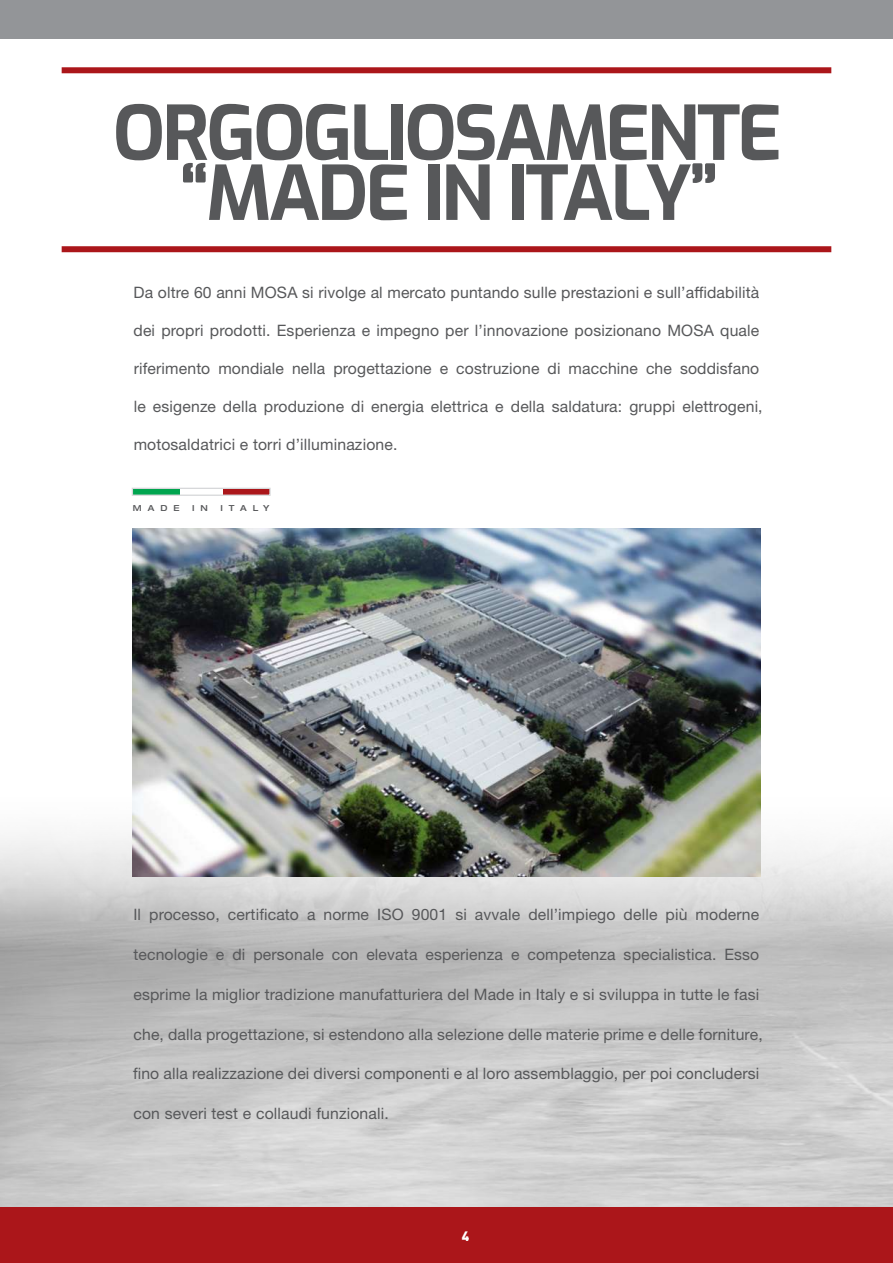
<style>
.page{position:relative;width:893px;height:1263px;background:#fff}
.page>*{position:absolute;margin:0;border:0;box-sizing:border-box;transform-origin:0 0}
.t1{font:700 75px "Exo";letter-spacing:-.04em;color:#57585a}
.t2{font:15.75px "Helvetica Neue LTW1 G";letter-spacing:.01em;color:#57585a}
.t3{font:900 13.5px "DIN Pro";color:#fff}
.t4{font:500 expanded 8.25px "Helvetica Neue LT Std";letter-spacing:.72em;color:#57585a}
</style>
<div class="page">
<img style="left:0;top:778px;width:893px;height:430px">
<div style="left:0;top:0;width:893px;height:39px;background:#939598"></div>
<div style="left:0;top:1208px;width:893px;height:55px;background:#ab161a"></div>
<img style="left:133px;top:529px;width:627px;height:347px">
<svg style="left:131px;top:487px;width:140px;height:9px"></svg>
<div style="left:62px;top:246px;width:769px;height:6px;background:#ab161a"></div>
<div style="left:62px;top:67px;width:769px;height:6px;background:#ab161a"></div>
<p class="t1" style="left:113px;top:76px;width:670px">ORGOGLIOSAMENTE</p>
<p class="t1" style="left:179px;top:136px;width:541px">“MADE IN ITALY”</p>
<p class="t2" style="left:133px;top:283px;width:627px">Da oltre 60 anni MOSA si rivolge al mercato puntando sulle prestazioni e sull’affidabilità</p>
<p class="t2" style="left:133px;top:321px;width:627px">dei propri prodotti. Esperienza e impegno per l’innovazione posizionano MOSA quale</p>
<p class="t2" style="left:134px;top:359px;width:627px">riferimento mondiale nella progettazione e costruzione di macchine che soddisfano</p>
<p class="t2" style="left:134px;top:397px;width:630px">le esigenze della produzione di energia elettrica e della saldatura: gruppi elettrogeni,</p>
<p class="t2" style="left:134px;top:435px;width:265px">motosaldatrici e torri d’illuminazione.</p>
<p class="t4" style="left:133px;top:503px;width:48px">MADE</p>
<p class="t4" style="left:192px;top:503px;width:17px">I N</p>
<p class="t4" style="left:220px;top:503px;width:51px">ITALY</p>
<p class="t2" style="left:133px;top:905px;width:627px">Il processo, certificato a norme ISO 9001 si avvale dell’impiego delle più moderne</p>
<p class="t2" style="left:133px;top:944px;width:627px">tecnologie e di personale con elevata esperienza e competenza specialistica. Esso</p>
<p class="t2" style="left:133px;top:984px;width:627px">esprime la miglior tradizione manufatturiera del Made in Italy e si sviluppa in tutte le fasi</p>
<p class="t2" style="left:133px;top:1024px;width:631px">che, dalla progettazione, si estendono alla selezione delle materie prime e delle forniture,</p>
<p class="t2" style="left:133px;top:1064px;width:628px">fino alla realizzazione dei diversi componenti e al loro assemblaggio, per poi concludersi</p>
<p class="t2" style="left:133px;top:1104px;width:257px">con severi test e collaudi funzionali.</p>
<p class="t3" style="left:462px;top:1226px;width:9px">4</p>
</div>
